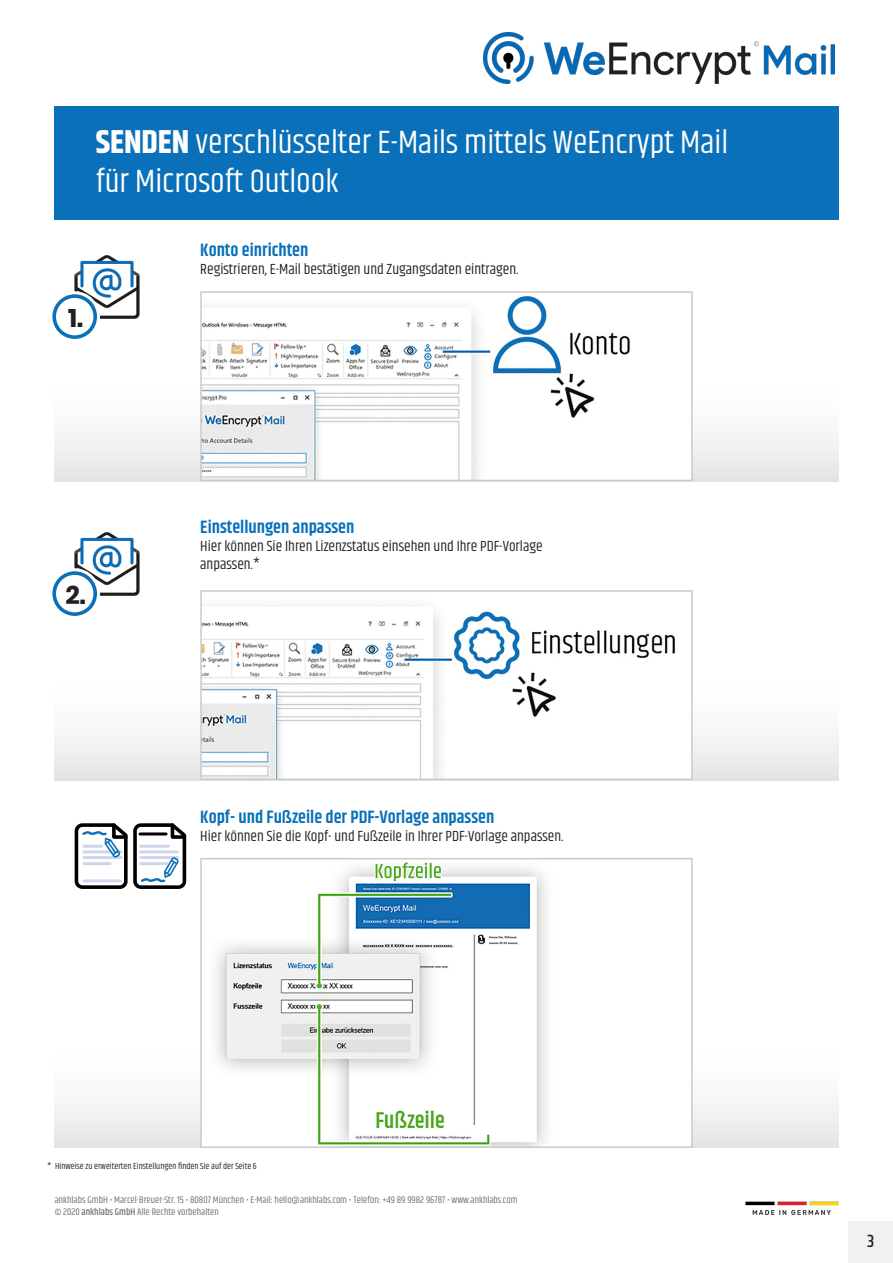
<style>
.page{position:relative;width:893px;height:1263px;background:#fff}
.page>*{position:absolute;margin:0;border:0;box-sizing:border-box;transform-origin:0 0}
.t1{font:33px "Khand";color:#fff}
.t2{font:700 25.5px "Poppins";color:#231f20}
.t3{font:600 18px "Khand";color:#0970b9}
.t4{font:500 18px "Khand";color:#231f20}
.t5{font:15px/18px "Khand";color:#231f20}
.t6{font:9.75px "Khand";color:#6c6d70}
.t7{font:9px "Khand";color:#231f20}
.s1{font-weight:700}
.s2{font-weight:500}
</style>
<div class="page">
<svg style="left:75px;top:823px;width:111px;height:66px"></svg>
<div style="left:55px;top:1007px;width:784px;height:141px;background:linear-gradient(to bottom,#fff,#eaeaeb)"></div>
<div style="left:55px;top:639px;width:784px;height:141px;background:linear-gradient(to bottom,#fff,#eaeaeb)"></div>
<div style="left:55px;top:340px;width:784px;height:141px;background:linear-gradient(to bottom,#fff,#eaeaeb)"></div>
<div style="left:54px;top:106px;width:785px;height:114px;background:#0970b9"></div>
<img style="left:484px;top:33px;width:351px;height:51px">
<img style="left:745px;top:1201px;width:94px;height:13px">
<img style="left:75px;top:255px;width:64px;height:64px">
<img style="left:75px;top:532px;width:64px;height:64px">
<svg style="left:49px;top:291px;width:51px;height:51px"></svg>
<div style="left:54px;top:296px;width:41px;height:41px;background:#fff;border-radius:50%"></div>
<div style="left:52px;top:294px;width:45px;height:45px;border:4px solid #0b70b8;border-radius:50%"></div>
<svg style="left:49px;top:568px;width:51px;height:51px"></svg>
<div style="left:54px;top:573px;width:41px;height:41px;background:#fff;border-radius:50%"></div>
<div style="left:52px;top:571px;width:45px;height:45px;border:4px solid #0b70b8;border-radius:50%"></div>
<img style="left:203px;top:296px;width:487px;height:182px">
<div style="left:200px;top:291px;width:493px;height:190px;border:2px solid #cdc9c8"></div>
<img style="left:203px;top:605px;width:487px;height:172px">
<div style="left:200px;top:590px;width:493px;height:190px;border:2px solid #cdc9c8"></div>
<img style="left:203px;top:862px;width:487px;height:283px">
<div style="left:200px;top:858px;width:493px;height:290px;border:2px solid #cdc9c8"></div>
<div style="left:849px;top:1222px;width:44px;height:41px;background:#f0f1f2"></div>
<p class="t1" style="left:96px;top:122px;width:634px"><span class="s1">SENDEN</span> verschlüsselter E-Mails mittels WeEncrypt Mail</p>
<p class="t1" style="left:96px;top:161px;width:244px">für Microsoft Outlook</p>
<p class="t2" style="left:68px;top:303px;width:17px">1.</p>
<p class="t2" style="left:65px;top:580px;width:22px">2.</p>
<p class="t3" style="left:200px;top:238px;width:110px">Konto einrichten</p>
<p class="t5" style="left:200px;top:261px;width:320px">Registrieren, E-Mail bestätigen und Zugangsdaten eintragen.</p>
<p class="t3" style="left:200px;top:515px;width:156px">Einstellungen anpassen</p>
<p class="t5" style="left:200px;top:538px;width:344px">Hier können Sie Ihren Lizenzstatus einsehen und Ihre PDF-Vorlage anpassen.*</p>
<p class="t3" style="left:200px;top:804px;width:295px">Kopf- und Fußzeile der PDF-Vorlage anpassen</p>
<p class="t5" style="left:200px;top:827px;width:365px">Hier können Sie die Kopf- und Fußzeile in Ihrer PDF-Vorlage anpassen.</p>
<p class="t7" style="left:47px;top:1161px;width:211px">* Hinweise zu erweiterten Einstellungen finden Sie auf der Seite 6</p>
<p class="t6" style="left:55px;top:1194px;width:464px">ankhlabs GmbH • Marcel-Breuer-Str. 15 • 80807 München • E-Mail: hello@ankhlabs.com • Telefon: +49 89 9982 96787 • www.ankhlabs.com</p>
<p class="t6" style="left:55px;top:1205px;width:166px">© 2020 <span class="s2">ankhlabs GmbH</span> Alle Rechte vorbehalten</p>
<p class="t4" style="left:867px;top:1230px;width:9px">3</p>
</div>
